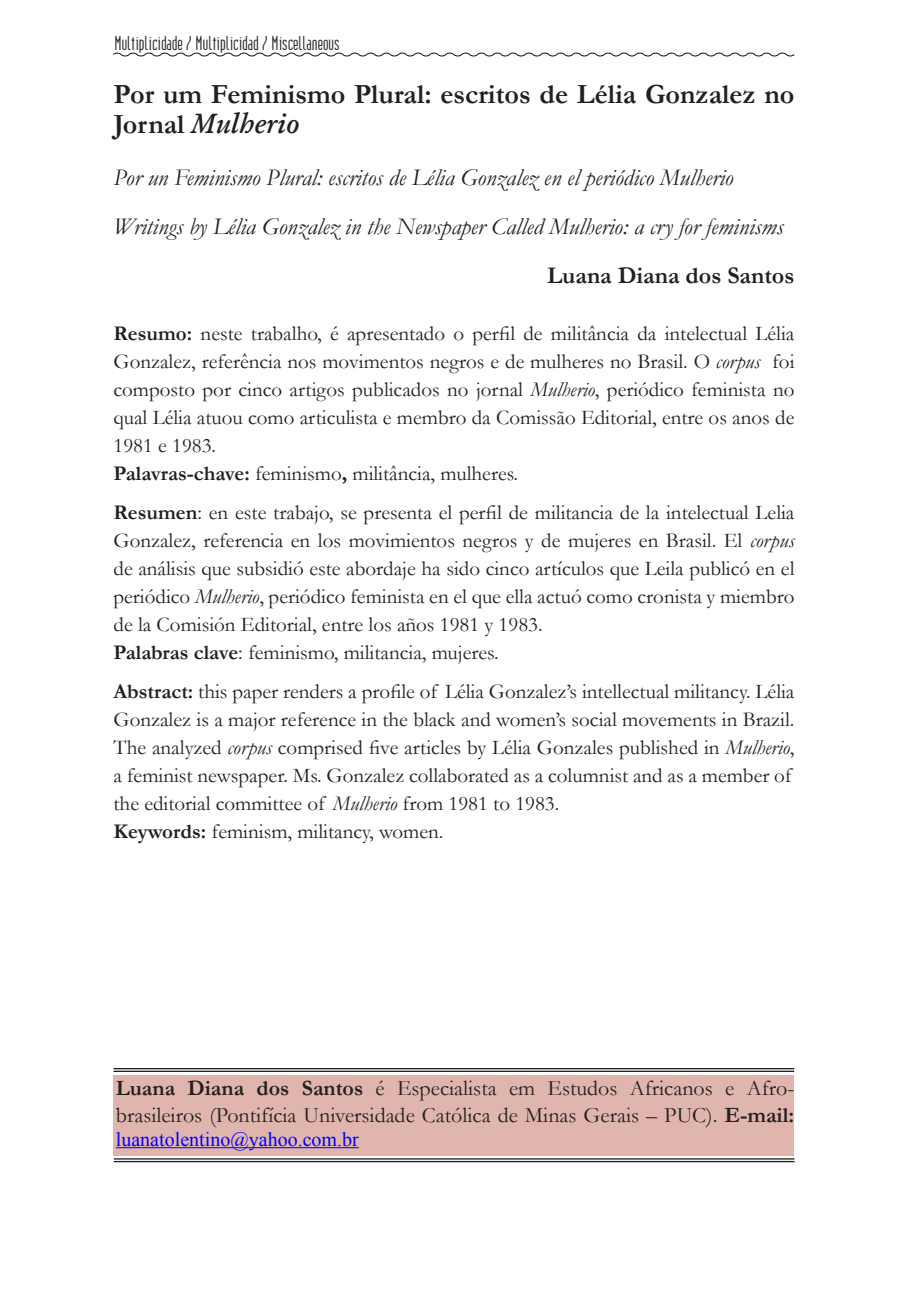
<style>
.page{position:relative;width:908px;height:1304px;background:#fff}
.page>*{position:absolute;margin:0;border:0;box-sizing:border-box;transform-origin:0 0}
.t1{font:700 28px/30px "Garamond";color:#231f20}
.t2{font:italic 24px "Garamond";color:#231f20}
.t3{font:700 24px "Garamond";color:#231f20}
.Texto_de_nota_de_rod{font:22px/26.4px "Garamond";color:#231f20}
.t4{font:21px/28px "Garamond";color:#231f20;text-align:justify}
.Nota_de_rodapé{font:20px "Institution";color:#231f20}
.Texto_de_nota_de_rod-2{font:20px "Times New Roman";color:#00f}
.s1{font-weight:600;font-style:italic}
.s2{font-weight:700}
.s3{font-style:italic}
</style>
<div class="page">
<div style="left:113px;top:1075px;width:680px;height:80px;background:#e0b5ad"></div>
<hr style="left:113px;top:1068px;width:680px;height:1px;background:#231f20">
<hr style="left:113px;top:1071px;width:680px;height:1px;background:#231f20">
<hr style="left:114px;top:1158px;width:680px;height:2px;background:#231f20">
<hr style="left:114px;top:1161px;width:680px;height:1px;background:#231f20">
<hr style="left:116px;top:1147px;width:243px;height:1px;background:#00f">
<svg style="left:113px;top:52px;width:682px;height:5px"></svg>
<p class="Nota_de_rodapé" style="left:114px;top:32px;width:226px">Multiplicidade / Multiplicidad / Miscellaneous</p>
<p class="t1" style="left:113px;top:80px;width:682px">Por um Feminismo Plural: escritos de Lélia Gonzalez no<br>Jornal <span class="s1">Mulherio</span></p>
<p class="t2" style="left:113px;top:162px;width:621px">Por un Feminismo Plural: escritos de Lélia Gonzalez en el periódico Mulherio</p>
<p class="t2" style="left:113px;top:210px;width:671px">Writings by Lélia Gonzalez in the Newspaper Called Mulherio: a cry for feminisms</p>
<p class="t3" style="left:546px;top:259px;width:249px">Luana Diana dos Santos</p>
<p class="t4" style="left:113px;top:319px;width:682px"><span class="s2">Resumo:</span> neste trabalho, é apresentado o perfil de militância da intelectual Lélia Gonzalez, referência nos movimentos negros e de mulheres no Brasil. O <span class="s3">corpus</span> foi composto por cinco artigos publicados no jornal <span class="s3">Mulherio</span>, periódico feminista no qual Lélia atuou como articulista e membro da Comissão Editorial, entre os anos de 1981 e 1983.</p>
<p class="t4" style="left:113px;top:459px;width:406px"><span class="s2">Palavras-chave:</span> feminismo<span class="s2">,</span> militância, mulheres.</p>
<p class="t4" style="left:113px;top:498px;width:682px"><span class="s2">Resumen</span>: en este trabajo, se presenta el perfil de militancia de la intelectual Lelia Gonzalez, referencia en los movimientos negros y de mujeres en Brasil. El <span class="s3">corpus </span>de análisis que subsidió este abordaje ha sido cinco artículos que Leila publicó en el periódico <span class="s3">Mulherio</span>, periódico feminista en el que ella actuó como cronista y miembro de la Comisión Editorial, entre los años 1981 y 1983.</p>
<p class="t4" style="left:113px;top:638px;width:386px"><span class="s2">Palabras clave</span>: feminismo, militancia, mujeres.</p>
<p class="t4" style="left:113px;top:677px;width:682px;text-align:left"><span class="s2">Abstract:</span> this paper renders a profile of Lélia Gonzalez’s intellectual militancy. Lélia Gonzalez is a major reference in the black and women’s social movements in Brazil.<br>The analyzed <span class="s3">corpus</span> comprised five articles by Lélia Gonzales published in <span class="s3">Mulherio</span>, a feminist newspaper. Ms. Gonzalez collaborated as a columnist and as a member of the editorial committee of <span class="s3">Mulherio</span> from 1981 to 1983.</p>
<p class="t4" style="left:113px;top:817px;width:331px"><span class="s2">Keywords:</span> feminism, militancy, women.</p>
<p class="Texto_de_nota_de_rod" style="left:116px;top:1074px;width:679px"><span class="s2">Luana Diana dos Santos</span> é Especialista em Estudos Africanos e Afro&shy;brasileiros (Pontifícia Universidade Católica de Minas Gerais – PUC). <span class="s2">E-mail:</span></p>
<p class="Texto_de_nota_de_rod-2" style="left:116px;top:1125px;width:244px">luanatolentino@yahoo.com.br</p>
</div>
